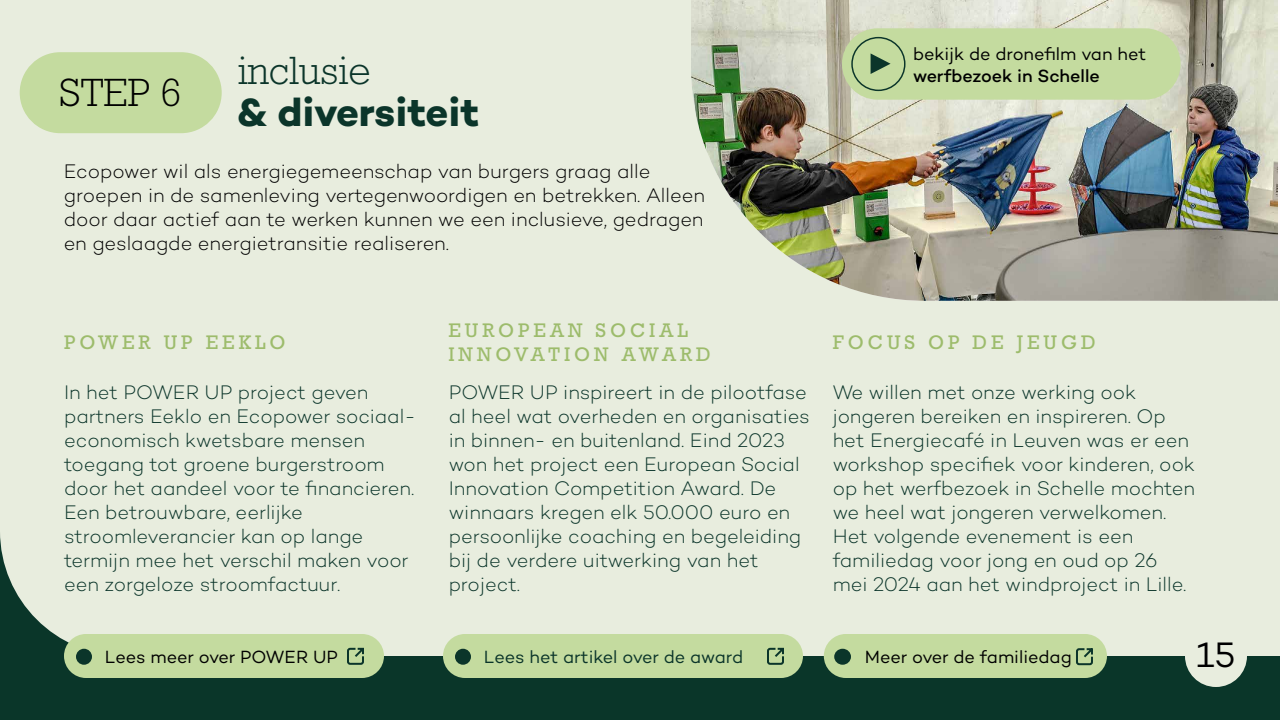
<style>
.page{position:relative;width:1280px;height:720px;background:#fff}
.page>*{position:absolute;margin:0;border:0;box-sizing:border-box;transform-origin:0 0}
.t1{font:700 40px "Campton";letter-spacing:-.005em;color:#0b352a}
.t2{font:300 40px "Rockwell Std";color:#0b352a}
.t3{font:300 40px "Rockwell Std";color:#000}
.t4{font:36px "Campton";color:#000}
.t5{font:300 20px/24px "Campton";letter-spacing:-.005em;color:#0b352a}
.t6{font:300 20px/24px "Campton";letter-spacing:-.005em;color:#000}
.t7{font:20px/24px "Rockwell Std";letter-spacing:.2em;color:#9dbc6c}
.t8{font:18px "Campton";color:#000}
.t9{font:18px "Campton";letter-spacing:-.005em;color:#0b352a}
.t10{font:500 18px "Campton";letter-spacing:-.005em;color:#000}
</style>
<div class="page">
<div style="left:0;top:301px;width:1280px;height:419px;background:#0a3629"></div>
<div style="left:0;top:0;width:1280px;height:656px;background:#e8edde"></div>
<div style="left:1185px;top:625px;width:62px;height:62px;background:#e8edde;border-radius:50%"></div>
<img style="left:691px;top:0;width:587px;height:301px">
<div style="left:20px;top:52px;width:202px;height:81px;background:#c4db9f;border-radius:40px"></div>
<div style="left:64px;top:634px;width:320px;height:44px;background:#c4db9f;border-radius:22px"></div>
<svg style="left:347px;top:647px;width:17px;height:18px"></svg>
<div style="left:76px;top:649px;width:16px;height:16px;background:#0b352a;border-radius:50%"></div>
<div style="left:443px;top:634px;width:360px;height:44px;background:#c4db9f;border-radius:22px"></div>
<svg style="left:767px;top:647px;width:17px;height:18px"></svg>
<div style="left:455px;top:649px;width:16px;height:16px;background:#0b352a;border-radius:50%"></div>
<div style="left:824px;top:634px;width:283px;height:44px;background:#c4db9f;border-radius:22px"></div>
<svg style="left:1076px;top:648px;width:17px;height:18px"></svg>
<div style="left:834px;top:649px;width:17px;height:16px;background:#0b352a;border-radius:50%"></div>
<div style="left:842px;top:28px;width:339px;height:72px;background:#c4db9f;border-radius:36px"></div>
<div style="left:851px;top:37px;width:55px;height:54px;border:1px solid #0b352a;border-radius:50%"></div>
<svg style="left:871px;top:53px;width:20px;height:21px"></svg>
<h1 class="t3" style="left:59px;top:70px;width:124px">STEP 6</h1>
<h1 class="t2" style="left:238px;top:48px;width:134px">inclusie</h1>
<h1 class="t1" style="left:238px;top:87px;width:243px">&amp; diversiteit</h1>
<p class="t6" style="left:64px;top:159px;width:643px">Ecopower wil als energiegemeenschap van burgers graag alle groepen in de samenleving vertegenwoordigen en betrekken. Alleen door daar actief aan te werken kunnen we een inclusieve, gedragen en geslaagde energietransitie realiseren.</p>
<p class="t7" style="left:64px;top:330px;width:223px">POWER UP EEKLO</p>
<p class="t7" style="left:448px;top:318px;width:264px">EUROPEAN SOCIAL<br>INNOVATION AWARD</p>
<p class="t8" style="left:913px;top:43px;width:235px">bekijk de dronefilm van het</p>
<p class="t10" style="left:913px;top:64px;width:188px">werfbezoek in Schelle</p>
<p class="t7" style="left:833px;top:330px;width:264px">FOCUS OP DE JEUGD</p>
<p class="t5" style="left:64px;top:380px;width:353px">In het POWER UP project geven partners Eeklo en Ecopower sociaal&shy;economisch kwetsbare mensen toegang tot groene burgerstroom door het aandeel voor te financieren.<br>Een betrouwbare, eerlijke stroomleverancier kan op lange termijn mee het verschil maken voor een zorgeloze stroomfactuur.</p>
<p class="t5" style="left:449px;top:380px;width:363px">POWER UP inspireert in de pilootfase al heel wat overheden en organisaties in binnen- en buitenland. Eind 2023 won het project een European Social<br>Innovation Competition Award. De winnaars kregen elk 50.000 euro en persoonlijke coaching en begeleiding bij de verdere uitwerking van het project.</p>
<p class="t5" style="left:833px;top:380px;width:364px">We willen met onze werking ook jongeren bereiken en inspireren. Op het Energiecafé in Leuven was er een workshop specifiek voor kinderen, ook op het werfbezoek in Schelle mochten we heel wat jongeren verwelkomen.<br>Het volgende evenement is een familiedag voor jong en oud op 26 mei 2024 aan het windproject in Lille.</p>
<p class="t8" style="left:105px;top:646px;width:234px">Lees meer over POWER UP</p>
<p class="t9" style="left:484px;top:646px;width:261px">Lees het artikel over de award</p>
<p class="t8" style="left:865px;top:646px;width:208px">Meer over de familiedag</p>
<h2 class="t4" style="left:1196px;top:632px;width:41px">15</h2>
</div>
